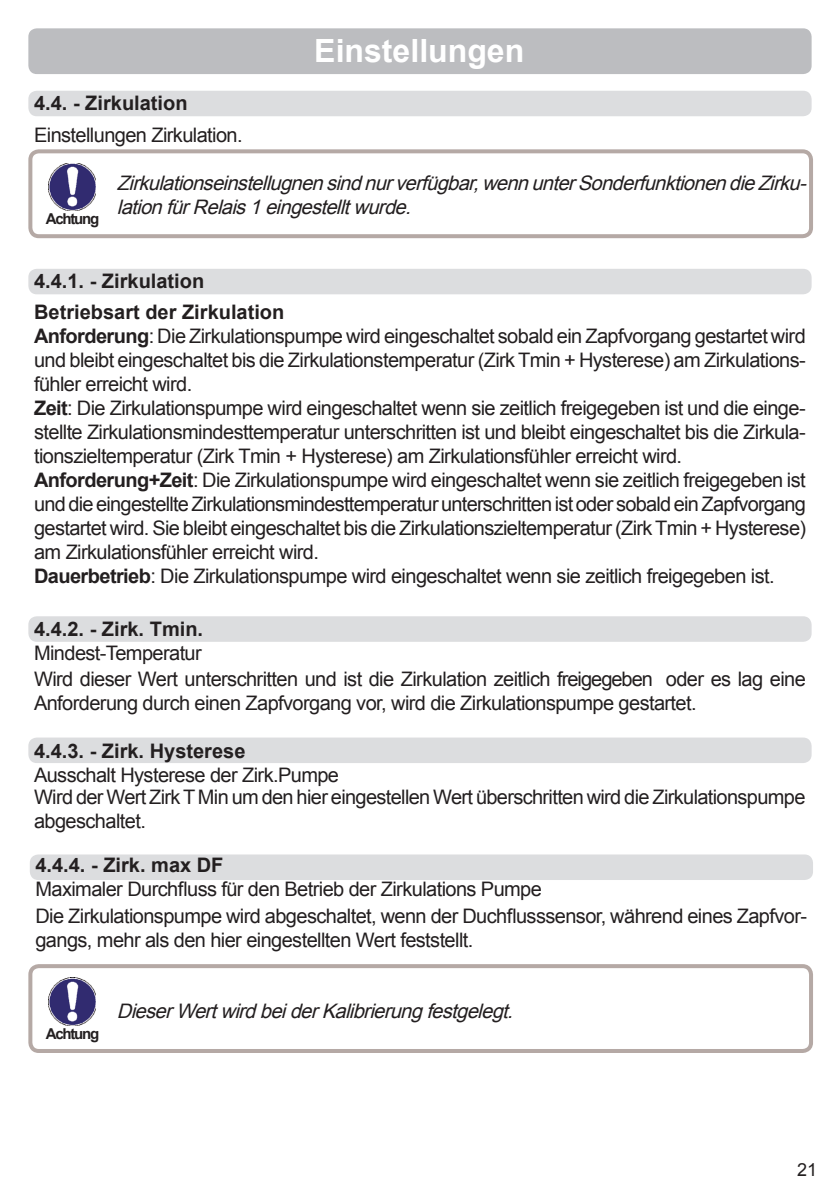
<style>
.page{position:relative;width:840px;height:1191px;background:#fff}
.page>*{position:absolute;margin:0;border:0;box-sizing:border-box;transform-origin:0 0}
.t1{font:700 32px "Arial";color:#fff}
.t2{font:20px/24px "Arial";letter-spacing:-.03em;color:#231f20}
.t3{font:italic 20px/24px "Arial";color:#231f20}
.t4{font:700 20px/30.8px "Arial";color:#231f20}
.t5{font:18px "Arial";color:#231f20}
.t6{font:700 15px "Arial";letter-spacing:-.08em;color:#231f20}
.s1{font-weight:700}
</style>
<div class="page">
<div style="left:28px;top:269px;width:783px;height:25px;background:#dcdddf;border-radius:9px"></div>
<div style="left:28px;top:616px;width:783px;height:26px;background:#dcdddf;border-radius:9px"></div>
<div style="left:28px;top:737px;width:783px;height:26px;background:#dcdddf;border-radius:9px"></div>
<div style="left:30px;top:854px;width:782px;height:26px;background:#dcdddf;border-radius:9px"></div>
<div style="left:28px;top:28px;width:783px;height:46px;background:#bcbdc0;border-radius:9px"></div>
<img style="left:48px;top:978px;width:48px;height:47px">
<div style="left:28px;top:964px;width:784px;height:89px;border:4px solid #b5a9a5;border-radius:9px"></div>
<img style="left:48px;top:163px;width:48px;height:48px">
<div style="left:28px;top:149px;width:784px;height:89px;border:4px solid #b5a9a5;border-radius:9px"></div>
<div style="left:28px;top:91px;width:783px;height:25px;background:#dcdddf;border-radius:9px"></div>
<p class="t4" style="left:34px;top:88px;width:155px">4.4. - Zirkulation</p>
<p class="t2" style="left:34px;top:123px;width:210px">Einstellungen Zirkulation.</p>
<h1 class="t1" style="left:314px;top:30px;width:211px">Einstellungen</h1>
<p class="t6" style="left:46px;top:209px;width:55px">Achtung</p>
<p class="t3" style="left:117px;top:172px;width:696px">Zirkulationseinstellugnensindnurverfügbar,wennunterSonderfunktionendieZirku&shy;lationfürRelais1eingestelltwurde.</p>
<p class="t4" style="left:34px;top:266px;width:252px">4.4.1. - Zirkulation<br>Betriebsart der Zirkulation</p>
<p class="t2" style="left:34px;top:324px;width:773px"><span class="s1">Anforderung</span>: Die Zirkulationspumpe wird eingeschaltet sobald ein Zapfvorgang gestartet wird und bleibt eingeschaltet bis die Zirkulationstemperatur (Zirk Tmin + Hysterese) am Zirkulations&shy;fühler erreicht wird.<br><span class="s1">Zeit</span>: Die Zirkulationspumpe wird eingeschaltet wenn sie zeitlich freigegeben ist und die einge&shy;stellte Zirkulationsmindesttemperatur unterschritten ist und bleibt eingeschaltet bis die Zirkula&shy;tionszieltemperatur (Zirk Tmin + Hysterese) am Zirkulationsfühler erreicht wird.<br><span class="s1">Anforderung+Zeit</span>: Die Zirkulationspumpe wird eingeschaltet wenn sie zeitlich freigegeben ist und die eingestellte Zirkulationsmindesttemperatur unterschritten ist oder sobald ein Zapfvorgang gestartet wird. Sie bleibt eingeschaltet bis die Zirkulationszieltemperatur (Zirk Tmin + Hysterese) am Zirkulationsfühler erreicht wird.<br><span class="s1">Dauerbetrieb</span>: Die Zirkulationspumpe wird eingeschaltet wenn sie zeitlich freigegeben ist.</p>
<p class="t4" style="left:34px;top:614px;width:170px">4.4.2. - Zirk. Tmin.</p>
<p class="t2" style="left:34px;top:640px;width:772px;line-height:25.8px">Mindest-Temperatur<br>Wird dieser Wert unterschritten und ist die Zirkulation zeitlich freigegeben oder es lag eine</p>
<p class="t2" style="left:34px;top:691px;width:663px">Anforderung durch einen Zapfvorgang vor, wird die Zirkulationspumpe gestartet.</p>
<p class="t4" style="left:34px;top:736px;width:213px">4.4.3. - Zirk. Hysterese</p>
<p class="t2" style="left:34px;top:763px;width:306px">Ausschalt Hysterese der Zirk.Pumpe</p>
<p class="t2" style="left:34px;top:785px;width:772px">Wird der Wert Zirk T Min um den hier eingestellen Wert überschritten wird die Zirkulationspumpe abgeschaltet.</p>
<p class="t4" style="left:35px;top:850px;width:189px">4.4.4. - Zirk. max DF</p>
<p class="t2" style="left:35px;top:875px;width:772px;line-height:26.8px">Maximaler Durchfluss für den Betrieb der Zirkulations Pumpe<br>Die Zirkulationspumpe wird abgeschaltet, wenn der Duchflusssensor, während eines Zapfvor-</p>
<p class="t2" style="left:35px;top:928px;width:439px">gangs, mehr als den hier eingestellten Wert feststellt.</p>
<p class="t6" style="left:46px;top:1023px;width:55px">Achtung</p>
<p class="t3" style="left:117px;top:999px;width:404px">DieserWertwirdbeiderKalibrierungfestgelegt.</p>
<p class="t5" style="left:796px;top:1157px;width:22px">21</p>
</div>
